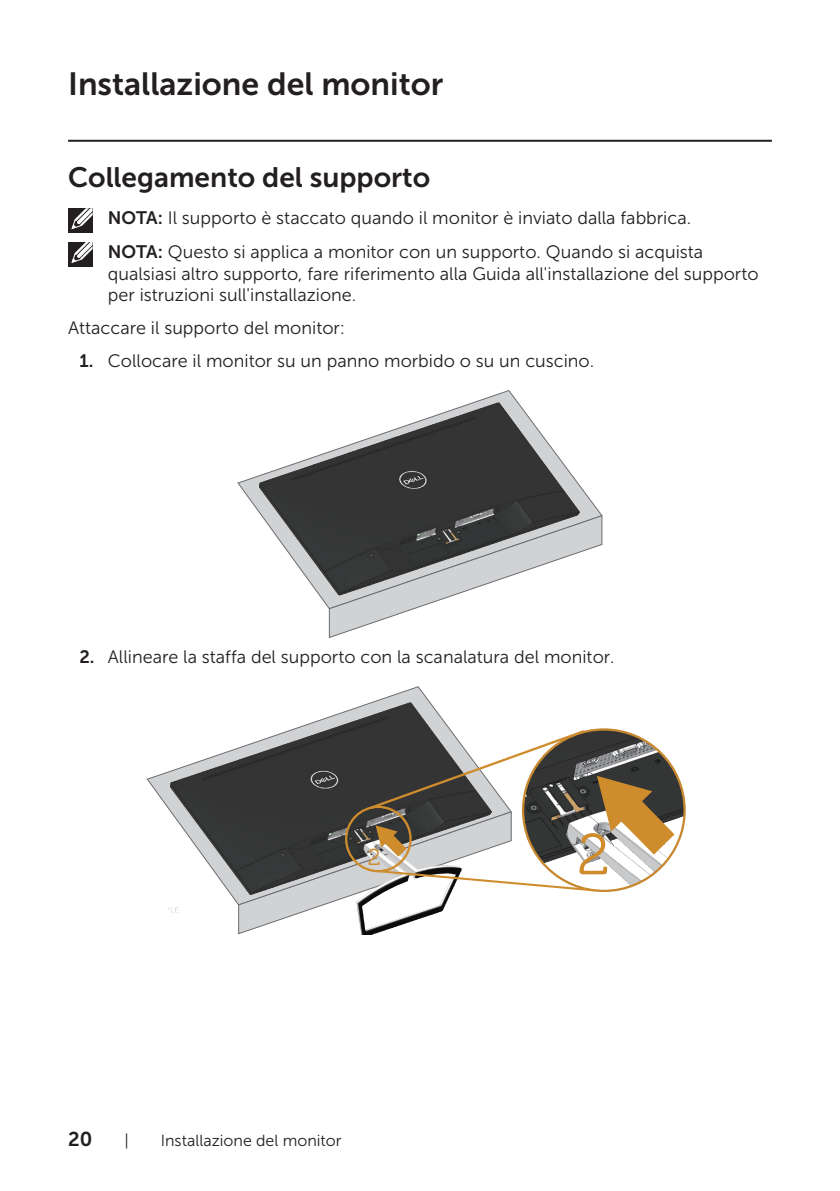
<style>
.page{position:relative;width:840px;height:1191px;background:#fff}
.page>*{position:absolute;margin:0;border:0;box-sizing:border-box;transform-origin:0 0}
.t1{font:57.6px "Museo For Dell 300";color:#cf8c2d}
.Head_1{font:32px "Museo Sans For Dell 700";color:#231f20}
.Head_2{font:28px "Museo Sans For Dell 700";color:#231f20}
.t2{font:23px "Museo For Dell 300";color:#cf8c2d}
.t3{font:20px "Museo Sans For Dell 700";color:#231f20}
.text{font:18px/21.6px "Museo Sans For Dell 300";color:#231f20}
.t4{font:16px "Museo Sans For Dell 300";color:#231f20}
.s1{font-family:"Museo Sans For Dell 700"}
</style>
<div class="page">
<hr style="left:68px;top:140px;width:703px;height:2px;background:#231f20">
<div style="left:68px;top:208px;width:24px;height:25px;background:#231f20"></div>
<svg style="left:71px;top:208px;width:22px;height:22px"></svg>
<div style="left:68px;top:242px;width:24px;height:24px;background:#231f20"></div>
<svg style="left:71px;top:242px;width:22px;height:22px"></svg>
<svg style="left:237px;top:390px;width:365px;height:218px"></svg>
<svg style="left:328px;top:515px;width:274px;height:123px"></svg>
<img style="left:257px;top:397px;width:325px;height:200px">
<svg style="left:146px;top:686px;width:281px;height:124px"></svg>
<img style="left:169px;top:697px;width:281px;height:238px">
<svg style="left:238px;top:728px;width:446px;height:206px"></svg>
<p class="Head_1" style="left:68px;top:66px;width:376px">Installazione del monitor</p>
<p class="Head_2" style="left:68px;top:162px;width:363px">Collegamento del supporto</p>
<p class="text" style="left:108px;top:207px;width:584px"><span class="s1">NOTA:</span> Il supporto è staccato quando il monitor è inviato dalla fabbrica.</p>
<p class="text" style="left:108px;top:241px;width:652px"><span class="s1">NOTA:</span> Questo si applica a monitor con un supporto. Quando si acquista qualsiasi altro supporto, fare riferimento alla Guida all'installazione del supporto per istruzioni sull'installazione.</p>
<p class="text" style="left:68px;top:317px;width:278px">Attaccare il supporto del monitor:</p>
<p class="text" style="left:79px;top:350px;width:516px"><span class="s1">1.</span> Collocare il monitor su un panno morbido o su un cuscino.</p>
<p class="text" style="left:79px;top:646px;width:536px"><span class="s1">2.</span> Allineare la staffa del supporto con la scanalatura del monitor.</p>
<p class="t2" style="left:367px;top:844px;width:14px">2</p>
<p class="t3" style="left:68px;top:1127px;width:26px">20</p>
<p class="t4" style="left:124px;top:1131px;width:6px">|</p>
<p class="t4" style="left:161px;top:1131px;width:182px">Installazione del monitor</p>
<p class="t1" style="left:577px;top:823px;width:34px">2</p>
</div>
